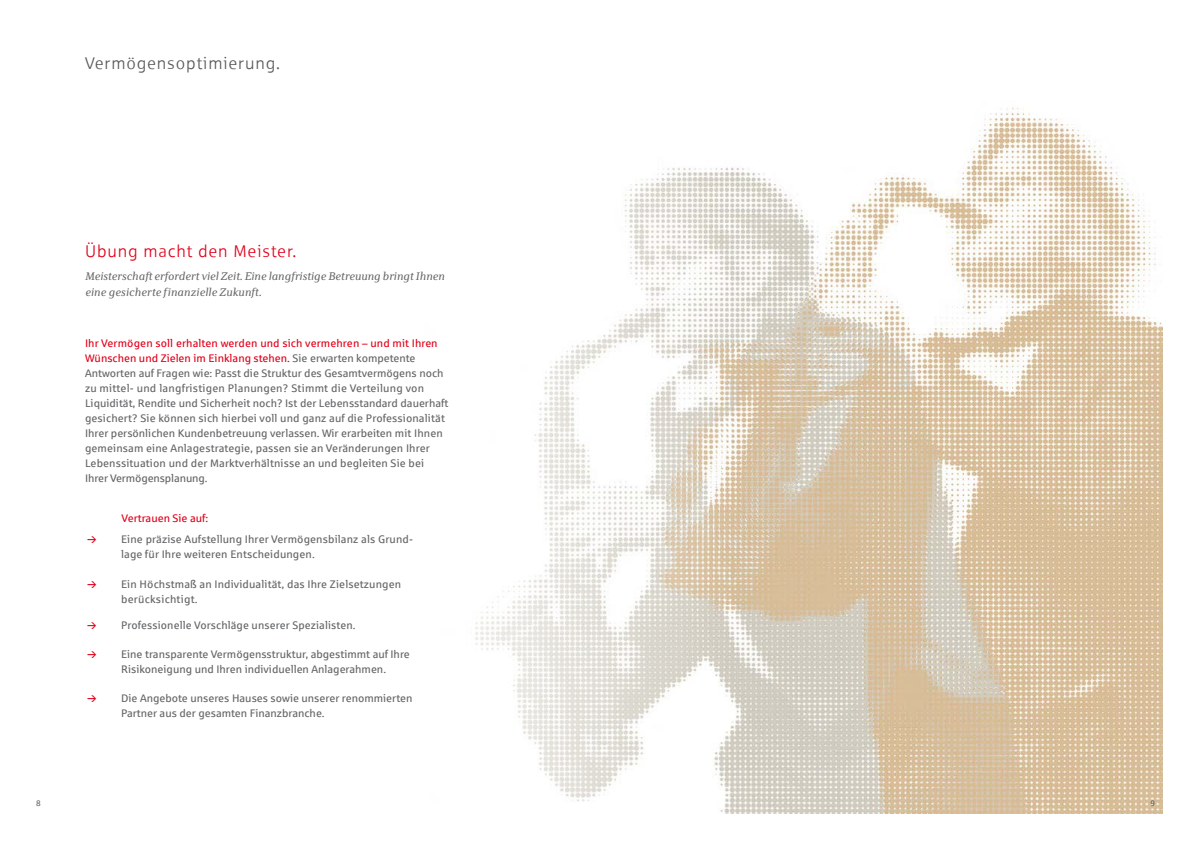
<style>
.page{position:relative;width:1191px;height:842px;background:#fff}
.page>*{position:absolute;margin:0;border:0;box-sizing:border-box;transform-origin:0 0}
.t1{font:17px "Sparkasse Lt";letter-spacing:.05em;color:#e2001a}
.t2{font:17px "Sparkasse Lt";letter-spacing:.05em;color:#58585a}
.t3{font:11px/15px "Sparkasse Rg";color:#646567}
.t4{font:italic 11px/16px "Sparkasse Serif";letter-spacing:.01em;color:#646567}
.t5{font:11px "Sparkasse Rg";color:#e2001a}
.t6{font:8px "Sparkasse Rg";color:#646567}
.s1{color:#e2001a}
</style>
<div class="page">
<img style="left:475px;top:106px;width:687px;height:708px">
<h1 class="t2" style="left:85px;top:53px;width:196px">Vermögensoptimierung.</h1>
<p class="t6" style="left:36px;top:798px;width:6px">8</p>
<h1 class="t1" style="left:85px;top:241px;width:213px">Übung macht den Meister.</h1>
<p class="t4" style="left:85px;top:268px;width:361px">Meisterschaft erfordert viel Zeit. Eine langfristige Betreuung bringt Ihnen eine gesicherte finanzielle Zukunft.</p>
<p class="t3" style="left:85px;top:336px;width:365px"><span class="s1">Ihr Vermögen soll erhalten werden und sich vermehren – und mit Ihren Wünschen und Zielen im Einklang stehen.</span> Sie erwarten kompetente Antworten auf Fragen wie: Passt die Struktur des Gesamtvermögens noch zu mittel- und langfristigen Planungen? Stimmt die Verteilung von Liquidität, Rendite und Sicherheit noch? Ist der Lebensstandard dauerhaft gesichert? Sie können sich hierbei voll und ganz auf die Professionalität Ihrer persönlichen Kundenbetreuung verlassen. Wir erarbeiten mit Ihnen gemeinsam eine Anlagestrategie, passen sie an Veränderungen Ihrer Lebenssituation und der Marktverhältnisse an und begleiten Sie bei Ihrer Vermögensplanung.</p>
<p class="t5" style="left:122px;top:511px;width:88px">Vertrauen Sie auf:</p>
<p class="t3" style="left:121px;top:532px;width:293px">Eine präzise Aufstellung Ihrer Vermögensbilanz als Grund&shy;lage für Ihre weiteren Entscheidungen.</p>
<p class="t3" style="left:121px;top:576px;width:281px">Ein Höchstmaß an Individualität, das Ihre Zielsetzungen berücksichtigt.</p>
<p class="t3" style="left:121px;top:617px;width:236px">Professionelle Vorschläge unserer Spezialisten.</p>
<p class="t3" style="left:121px;top:646px;width:290px">Eine transparente Vermögensstruktur, abgestimmt auf Ihre<br>Risikoneigung und Ihren individuellen Anlagerahmen.</p>
<p class="t3" style="left:121px;top:690px;width:293px">Die Angebote unseres Hauses sowie unserer renommierten<br>Partner aus der gesamten Finanzbranche.</p>
<p class="t6" style="left:1150px;top:798px;width:6px">9</p>
</div>
